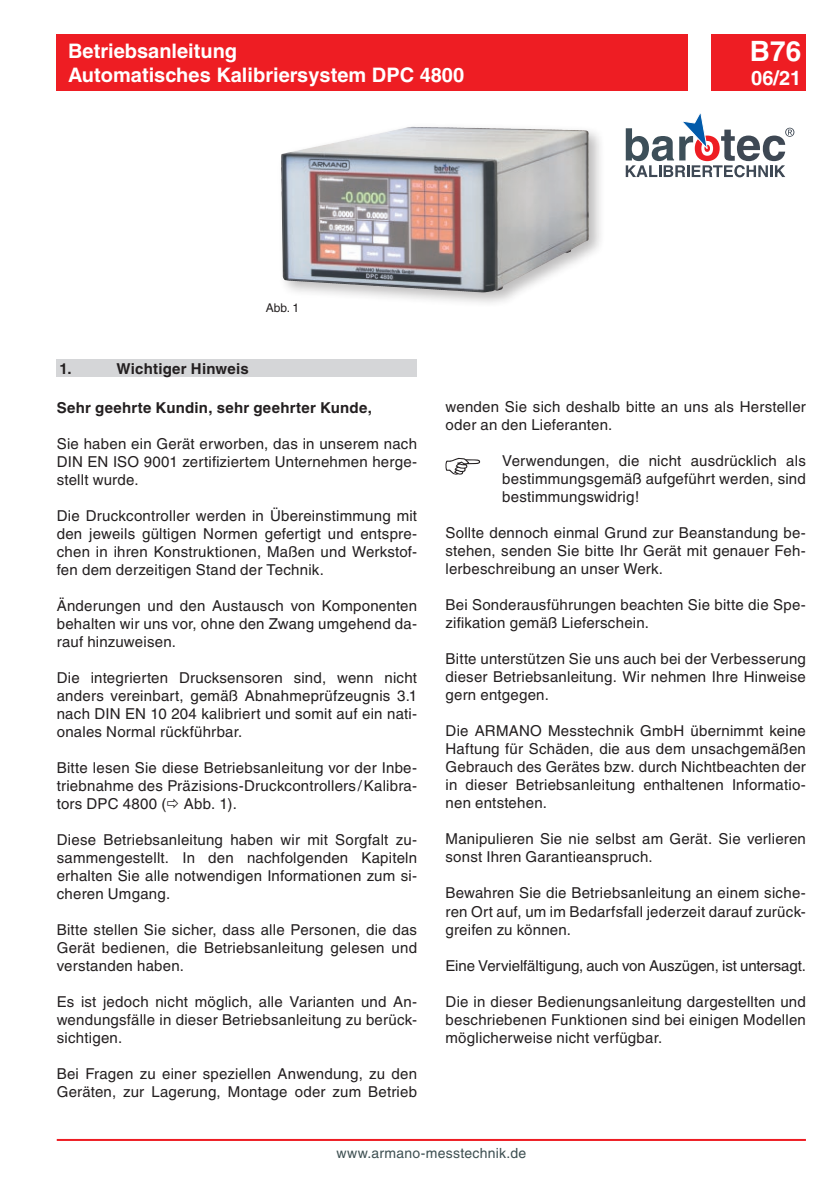
<style>
.page{position:relative;width:840px;height:1191px;background:#fff}
.page>*{position:absolute;margin:0;border:0;box-sizing:border-box;transform-origin:0 0}
.t1{font:700 28px "Helvetica";color:#fff}
.t2{font:700 20px/24px "Helvetica";color:#fff}
.t3{font:15px/18px "Helvetica";letter-spacing:.015em;color:#231f20;text-align:justify}
.t4{font:700 15px "Helvetica";letter-spacing:.015em;color:#231f20}
.t5{font:15px "Helvetica";letter-spacing:-.005em;color:#231f20}
.t6{font:14px "Helvetica";letter-spacing:.02em;color:#3d4f51}
.t7{font:12px "Helvetica";color:#231f20}
</style>
<div class="page">
<div style="left:57px;top:34px;width:630px;height:57px;background:#ee1d23"></div>
<div style="left:711px;top:34px;width:94px;height:57px;background:#ee1d23"></div>
<hr style="left:57px;top:1139px;width:748px;height:2px;background:#ee1d23">
<div style="left:276px;top:122px;width:328px;height:187px;background:#231f20;opacity:.3"></div>
<img style="left:281px;top:127px;width:130px;height:156px">
<div style="left:57px;top:359px;width:360px;height:17px;background:#d5d6d8"></div>
<svg style="left:445px;top:458px;width:35px;height:16px"></svg>
<svg style="left:625px;top:113px;width:169px;height:64px"></svg>
<h2 class="t2" style="left:68px;top:39px;width:397px">Betriebsanleitung<br>Automatisches Kalibriersystem DPC 4800</h2>
<h1 class="t1" style="left:749px;top:34px;width:53px">B76</h1>
<h2 class="t2" style="left:750px;top:66px;width:52px">06/21</h2>
<p class="t7" style="left:266px;top:301px;width:35px">Abb. 1</p>
<p class="t4" style="left:60px;top:359px;width:14px">1.</p>
<p class="t4" style="left:116px;top:359px;width:134px">Wichtiger Hinweis</p>
<p class="t4" style="left:57px;top:398px;width:316px">Sehr geehrte Kundin, sehr geehrter Kunde,</p>
<p class="t3" style="left:57px;top:434px;width:361px">Sie haben ein Gerät erworben, das in unserem nach DIN EN ISO 9001 zertifiziertem Unternehmen herge&shy;stellt wurde.</p>
<p class="t3" style="left:57px;top:506px;width:362px">Die Druckcontroller werden in Übereinstimmung mit den jeweils gültigen Normen gefertigt und entspre&shy;chen in ihren Konstruktionen, Maßen und Werkstof&shy;fen dem derzeitigen Stand der Technik.</p>
<p class="t3" style="left:57px;top:596px;width:362px">Änderungen und den Austausch von Komponenten behalten wir uns vor, ohne den Zwang umgehend da&shy;rauf hinzuweisen.</p>
<p class="t3" style="left:57px;top:668px;width:362px">Die integrierten Drucksensoren sind, wenn nicht anders vereinbart, gemäß Abnahmeprüfzeugnis 3.1 nach DIN EN 10 204 kalibriert und somit auf ein nati&shy;onales Normal rückführbar.</p>
<p class="t3" style="left:57px;top:758px;width:361px">Bitte lesen Sie diese Betriebsanleitung vor der Inbe&shy;triebnahme des Präzisions-Druckcontrollers/Kalibra&shy;tors DPC 4800 ( Abb. 1).</p>
<p class="t3" style="left:57px;top:830px;width:361px">Diese Betriebsanleitung haben wir mit Sorgfalt zu&shy;sammengestellt. In den nachfolgenden Kapiteln erhalten Sie alle notwendigen Informationen zum si&shy;cheren Umgang.</p>
<p class="t3" style="left:57px;top:920px;width:361px">Bitte stellen Sie sicher, dass alle Personen, die das Gerät bedienen, die Betriebsanleitung gelesen und verstanden haben.</p>
<p class="t3" style="left:57px;top:992px;width:361px">Es ist jedoch nicht möglich, alle Varianten und An&shy;wendungsfälle in dieser Betriebsanleitung zu berück&shy;sichtigen.</p>
<p class="t3" style="left:57px;top:1064px;width:362px">Bei Fragen zu einer speziellen Anwendung, zu den<br>Geräten, zur Lagerung, Montage oder zum Betrieb</p>
<p class="t3" style="left:445px;top:398px;width:361px">wenden Sie sich deshalb bitte an uns als Hersteller oder an den Lieferanten.</p>
<p class="t3" style="left:502px;top:452px;width:305px">Verwendungen, die nicht ausdrücklich als bestimmungsgemäß aufgeführt werden, sind bestimmungswidrig!</p>
<p class="t3" style="left:445px;top:524px;width:362px">Sollte dennoch einmal Grund zur Beanstandung be&shy;stehen, senden Sie bitte Ihr Gerät mit genauer Feh&shy;lerbeschreibung an unser Werk.</p>
<p class="t3" style="left:445px;top:596px;width:362px">Bei Sonderausführungen beachten Sie bitte die Spe&shy;zifikation gemäß Lieferschein.</p>
<p class="t3" style="left:445px;top:650px;width:362px">Bitte unterstützen Sie uns auch bei der Verbesserung dieser Betriebsanleitung. Wir nehmen Ihre Hinweise gern entgegen.</p>
<p class="t3" style="left:445px;top:722px;width:362px">Die ARMANO Messtechnik GmbH übernimmt keine Haftung für Schäden, die aus dem unsachgemäßen Gebrauch des Gerätes bzw. durch Nichtbeachten der in dieser Betriebsanleitung enthaltenen Informatio&shy;nen entstehen.</p>
<p class="t3" style="left:445px;top:830px;width:362px">Manipulieren Sie nie selbst am Gerät. Sie verlieren sonst Ihren Garantieanspruch.</p>
<p class="t3" style="left:445px;top:884px;width:362px">Bewahren Sie die Betriebsanleitung an einem siche&shy;ren Ort auf, um im Bedarfsfall jederzeit darauf zurück&shy;greifen zu können.</p>
<p class="t5" style="left:445px;top:956px;width:362px">Eine Vervielfältigung, auch von Auszügen, ist untersagt.</p>
<p class="t3" style="left:445px;top:992px;width:361px">Die in dieser Bedienungsanleitung dargestellten und beschriebenen Funktionen sind bei einigen Modellen möglicherweise nicht verfügbar.</p>
<p class="t6" style="left:336px;top:1144px;width:191px">www.armano-messtechnik.de</p>
</div>
